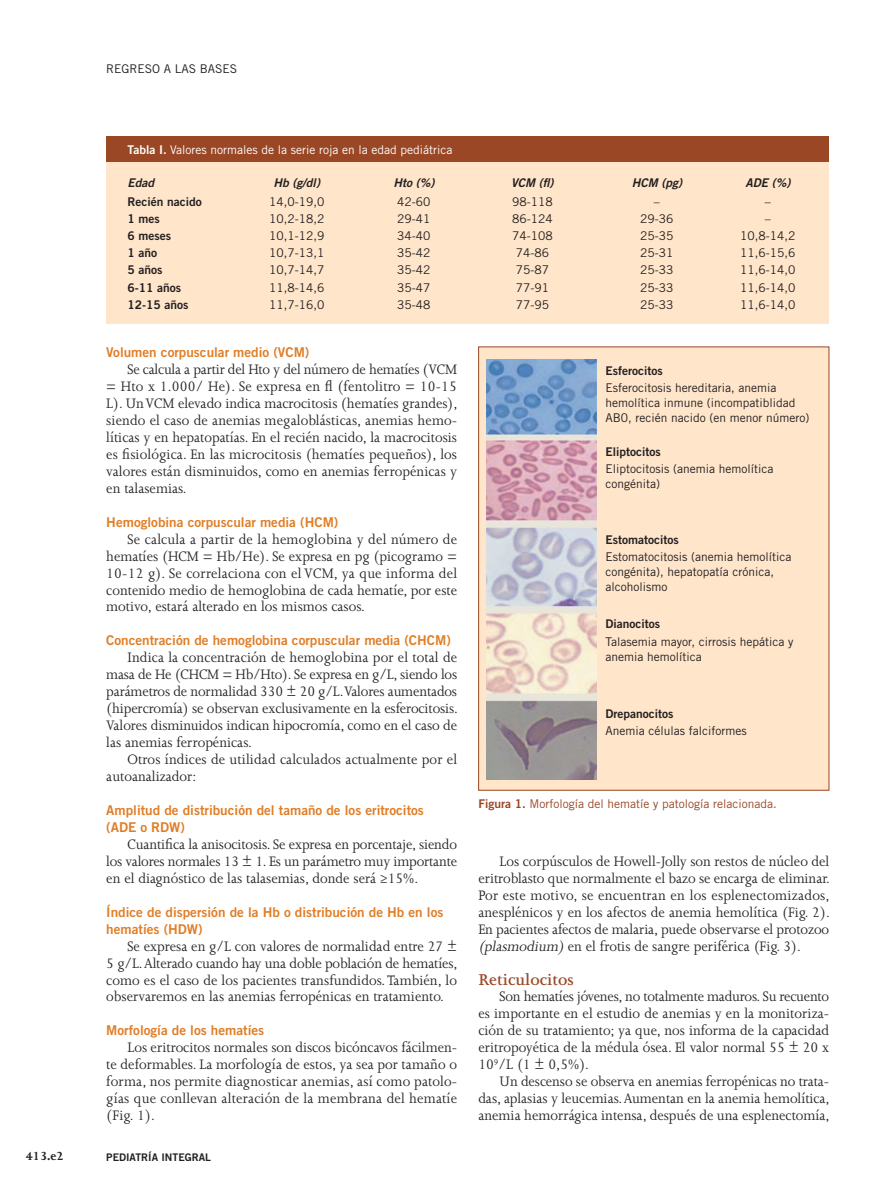
<style>
.page{position:relative;width:893px;height:1191px;background:#fff}
.page>*{position:absolute;margin:0;border:0;box-sizing:border-box;transform-origin:0 0}
.t1{font:600 18px "Joanna MT Std";color:#994724}
.t2{font:15.75px/17px "Joanna MT Std";color:#231f20;text-align:justify;scale:.95 1}
.t3{font:13.5px/17px "Trade Gothic Bold Two";color:#e07e27}
.t4{font:700 13.5px "Joanna MT Std";color:#231f20}
.t5{font:12px/15px "Trade Gothic";color:#231f20}
.t6{font:12px "Trade Gothic Bold Two";color:#231f20}
.t7{font:12px "Trade Gothic";color:#fff}
.t8{font:12px "Trade Gothic";color:#994724}
.t9{font:italic 12px "Trade Gothic Bold Two";color:#231f20}
.t10{font:10.5px "Trade Gothic Bold Two";color:#231f20}
.s1{font-family:"Trade Gothic Bold Two"}
.s2{font-style:italic}
</style>
<div class="page">
<div style="left:106px;top:162px;width:723px;height:162px;background:#ffe5ca"></div>
<div style="left:106px;top:136px;width:723px;height:26px;background:#994724"></div>
<div style="left:479px;top:347px;width:350px;height:443px;background:#ffe5ca"></div>
<img style="left:486px;top:359px;width:110px;height:421px">
<p class="t5" style="left:106px;top:63px;width:132px">REGRESO A LAS BASES</p>
<p class="t7" style="left:128px;top:145px;width:326px"><span class="s1">Tabla I.</span> Valores normales de la serie roja en la edad pediátrica</p>
<p class="t9" style="left:128px;top:178px;width:28px">Edad</p>
<p class="t9" style="left:274px;top:178px;width:48px">Hb (g/dl)</p>
<p class="t9" style="left:393px;top:178px;width:42px">Hto (%)</p>
<p class="t9" style="left:511px;top:178px;width:44px">VCM (fl)</p>
<p class="t9" style="left:632px;top:178px;width:52px">HCM (pg)</p>
<p class="t9" style="left:745px;top:178px;width:46px">ADE (%)</p>
<p class="t6" style="left:128px;top:197px;width:76px">Recién nacido</p>
<p class="t5" style="left:269px;top:196px;width:57px">14,0-19,0</p>
<p class="t5" style="left:397px;top:196px;width:35px">42-60</p>
<p class="t5" style="left:512px;top:196px;width:42px">98-118</p>
<p class="t5" style="left:654px;top:196px;width:7px">–</p>
<p class="t5" style="left:765px;top:196px;width:7px">–</p>
<p class="t6" style="left:128px;top:214px;width:34px">1 mes</p>
<p class="t5" style="left:269px;top:213px;width:57px">10,2-18,2</p>
<p class="t5" style="left:397px;top:213px;width:35px">29-41</p>
<p class="t5" style="left:512px;top:213px;width:42px">86-124</p>
<p class="t5" style="left:640px;top:213px;width:35px">29-36</p>
<p class="t5" style="left:765px;top:213px;width:7px">–</p>
<p class="t6" style="left:128px;top:232px;width:45px">6 meses</p>
<p class="t5" style="left:269px;top:230px;width:57px">10,1-12,9</p>
<p class="t5" style="left:397px;top:230px;width:35px">34-40</p>
<p class="t5" style="left:512px;top:230px;width:42px">74-108</p>
<p class="t5" style="left:640px;top:230px;width:35px">25-35</p>
<p class="t5" style="left:740px;top:230px;width:57px">10,8-14,2</p>
<p class="t6" style="left:128px;top:249px;width:31px">1 año</p>
<p class="t5" style="left:269px;top:247px;width:57px">10,7-13,1</p>
<p class="t5" style="left:397px;top:247px;width:35px">35-42</p>
<p class="t5" style="left:516px;top:247px;width:35px">74-86</p>
<p class="t5" style="left:640px;top:247px;width:35px">25-31</p>
<p class="t5" style="left:740px;top:247px;width:57px">11,6-15,6</p>
<p class="t6" style="left:128px;top:266px;width:36px">5 años</p>
<p class="t5" style="left:269px;top:264px;width:57px">10,7-14,7</p>
<p class="t5" style="left:397px;top:264px;width:35px">35-42</p>
<p class="t5" style="left:516px;top:264px;width:35px">75-87</p>
<p class="t5" style="left:640px;top:264px;width:35px">25-33</p>
<p class="t5" style="left:740px;top:264px;width:57px">11,6-14,0</p>
<p class="t6" style="left:128px;top:283px;width:55px">6-11 años</p>
<p class="t5" style="left:269px;top:281px;width:57px">11,8-14,6</p>
<p class="t5" style="left:397px;top:281px;width:35px">35-47</p>
<p class="t5" style="left:516px;top:281px;width:35px">77-91</p>
<p class="t5" style="left:640px;top:281px;width:35px">25-33</p>
<p class="t5" style="left:740px;top:281px;width:57px">11,6-14,0</p>
<p class="t6" style="left:128px;top:300px;width:62px">12-15 años</p>
<p class="t5" style="left:269px;top:298px;width:57px">11,7-16,0</p>
<p class="t5" style="left:397px;top:298px;width:35px">35-48</p>
<p class="t5" style="left:516px;top:298px;width:35px">77-95</p>
<p class="t5" style="left:640px;top:298px;width:35px">25-33</p>
<p class="t5" style="left:740px;top:298px;width:57px">11,6-14,0</p>
<p class="t3" style="left:106px;top:345px;width:205px">Volumen corpuscular medio (VCM)</p>
<p class="t2" style="left:106px;top:362px;width:371px;text-indent:21px">Se calcula a partir del Hto y del número de hematíes (VCM = Hto x 1.000/ He). Se expresa en fl (fentolitro = 10-15<br>L). Un VCM elevado indica macrocitosis (hematíes grandes), siendo el caso de anemias megaloblásticas, anemias hemo&shy;líticas y en hepatopatías. En el recién nacido, la macrocitosis es fisiológica. En las microcitosis (hematíes pequeños), los valores están disminuidos, como en anemias ferropénicas y en talasemias.</p>
<p class="t3" style="left:106px;top:515px;width:234px">Hemoglobina corpuscular media (HCM)</p>
<p class="t2" style="left:106px;top:531px;width:371px;text-indent:21px">Se calcula a partir de la hemoglobina y del número de hematíes (HCM = Hb/He). Se expresa en pg (picogramo = 10-12 g). Se correlaciona con el VCM, ya que informa del contenido medio de hemoglobina de cada hematíe, por este motivo, estará alterado en los mismos casos.</p>
<p class="t3" style="left:106px;top:634px;width:346px">Concentración de hemoglobina corpuscular media (CHCM)</p>
<p class="t2" style="left:106px;top:650px;width:371px;text-indent:21px">Indica la concentración de hemoglobina por el total de masa de He (CHCM = Hb/Hto). Se expresa en g/L, siendo los parámetros de normalidad 330 ± 20 g/L. Valores aumentados (hipercromía) se observan exclusivamente en la esferocitosis.<br>Valores disminuidos indican hipocromía, como en el caso de las anemias ferropénicas.</p>
<p class="t2" style="left:106px;top:752px;width:371px;text-indent:21px">Otros índices de utilidad calculados actualmente por el autoanalizador:</p>
<p class="t3" style="left:106px;top:803px;width:319px">Amplitud de distribución del tamaño de los eritrocitos (ADE o RDW)</p>
<p class="t2" style="left:106px;top:836px;width:371px;text-indent:21px">Cuantifica la anisocitosis. Se expresa en porcentaje, siendo los valores normales 13 ± 1. Es un parámetro muy importante en el diagnóstico de las talasemias, donde será ≥15%.</p>
<p class="t3" style="left:106px;top:905px;width:339px">Índice de dispersión de la Hb o distribución de Hb en los hematíes (HDW)</p>
<p class="t2" style="left:106px;top:938px;width:371px;text-indent:21px">Se expresa en g/L con valores de normalidad entre 27 ± 5 g/L. Alterado cuando hay una doble población de hematíes, como es el caso de los pacientes transfundidos. También, lo observaremos en las anemias ferropénicas en tratamiento.</p>
<p class="t3" style="left:106px;top:1023px;width:159px">Morfología de los hematíes</p>
<p class="t2" style="left:106px;top:1040px;width:371px;text-indent:21px">Los eritrocitos normales son discos bicóncavos fácilmen&shy;te deformables. La morfología de estos, ya sea por tamaño o forma, nos permite diagnosticar anemias, así como patolo&shy;gías que conllevan alteración de la membrana del hematíe (Fig. 1).</p>
<p class="t4" style="left:26px;top:1150px;width:40px">413.e2</p>
<p class="t10" style="left:106px;top:1153px;width:106px">PEDIATRÍA INTEGRAL</p>
<p class="t6" style="left:605px;top:367px;width:59px">Esferocitos</p>
<p class="t5" style="left:605px;top:382px;width:205px">Esferocitosis hereditaria, anemia hemolítica inmune (incompatiblidad<br>AB0, recién nacido (en menor número)</p>
<p class="t6" style="left:605px;top:448px;width:57px">Eliptocitos</p>
<p class="t5" style="left:605px;top:463px;width:169px">Eliptocitosis (anemia hemolítica congénita)</p>
<p class="t6" style="left:605px;top:535px;width:75px">Estomatocitos</p>
<p class="t5" style="left:605px;top:551px;width:187px">Estomatocitosis (anemia hemolítica congénita), hepatopatía crónica, alcoholismo</p>
<p class="t6" style="left:605px;top:620px;width:56px">Dianocitos</p>
<p class="t5" style="left:605px;top:635px;width:189px">Talasemia mayor, cirrosis hepática y anemia hemolítica</p>
<p class="t6" style="left:605px;top:709px;width:70px">Drepanocitos</p>
<p class="t5" style="left:605px;top:725px;width:143px">Anemia células falciformes</p>
<p class="t8" style="left:478px;top:799px;width:300px"><span class="s1">Figura 1.</span> Morfología del hematíe y patología relacionada.</p>
<p class="t2" style="left:478px;top:853px;width:371px;text-indent:21px">Los corpúsculos de Howell-Jolly son restos de núcleo del eritroblasto que normalmente el bazo se encarga de eliminar.<br>Por este motivo, se encuentran en los esplenectomizados, anesplénicos y en los afectos de anemia hemolítica (Fig. 2).<br>En pacientes afectos de malaria, puede observarse el protozoo <span class="s2">(plasmodium)</span> en el frotis de sangre periférica (Fig. 3).</p>
<p class="t1" style="left:478px;top:971px;width:97px">Reticulocitos</p>
<p class="t2" style="left:478px;top:989px;width:371px;text-indent:21px">Son hematíes jóvenes, no totalmente maduros. Su recuento es importante en el estudio de anemias y en la monitoriza&shy;ción de su tratamiento; ya que, nos informa de la capacidad eritropoyética de la médula ósea. El valor normal 55 ± 20 x 10<sup>9</sup>/L (1 ± 0,5%).</p>
<p class="t2" style="left:478px;top:1074px;width:371px;text-indent:21px">Un descenso se observa en anemias ferropénicas no trata&shy;das, aplasias y leucemias. Aumentan en la anemia hemolítica, anemia hemorrágica intensa, después de una esplenectomía,</p>
</div>
